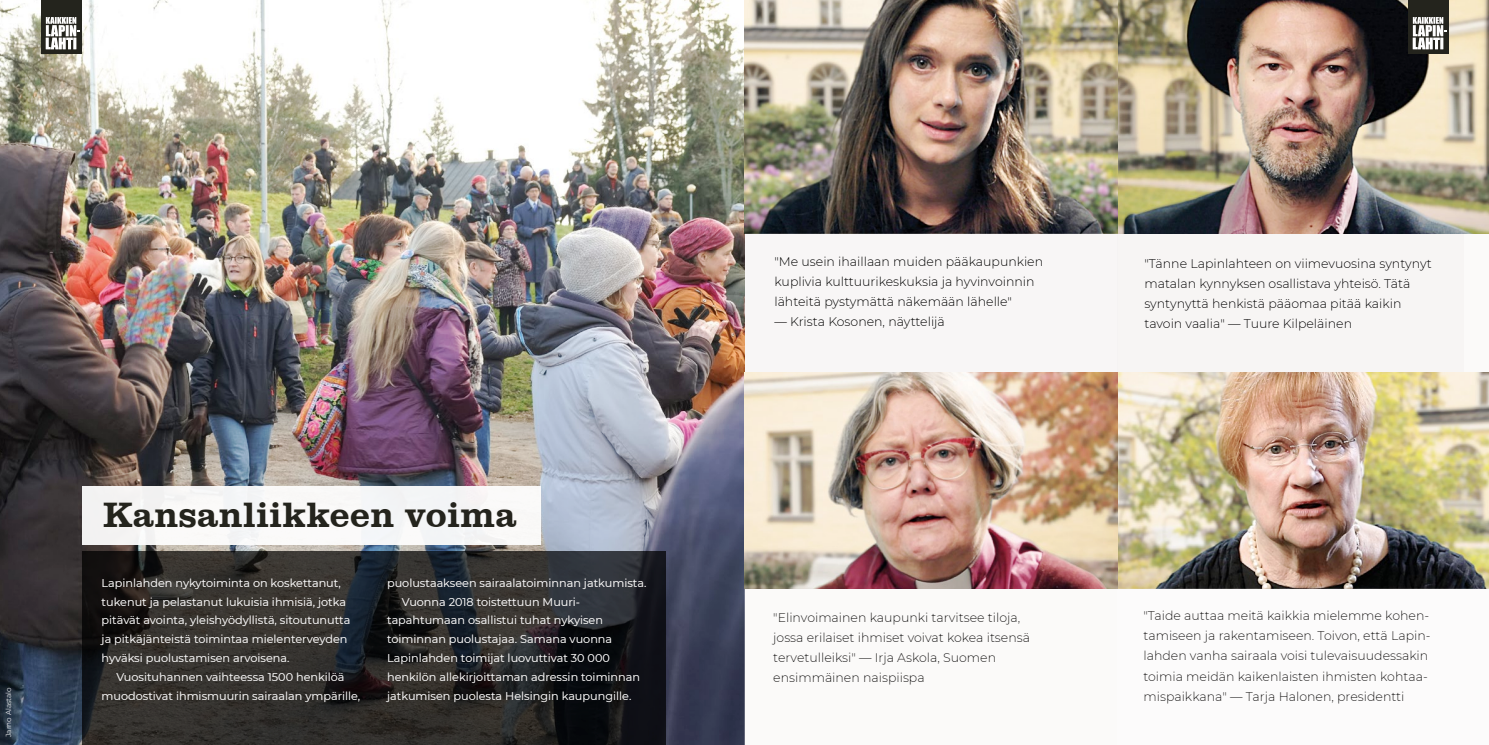
<style>
.page{position:relative;width:1489px;height:745px;background:#fff}
.page>*{position:absolute;margin:0;border:0;box-sizing:border-box;transform-origin:0 0}
.t1{font:36.25px "Clarendon";color:#1f1f19}
.t2{font:300 12.5px/20px "Montserrat";color:#000}
.t3{font:11.25px/18.8px "Montserrat";color:#fff}
.t4{font:300 7.25px "Montserrat";color:#fff}
</style>
<div class="page">
<img style="left:0;top:0;width:1488px;height:744px">
<p class="t4" style="left:4px;top:736px;width:52px;rotate:-90deg">Jarno Alastalo</p>
<h1 class="t1" style="left:102px;top:494px;width:415px">Kansanliikkeen voima</h1>
<p class="t3" style="left:102px;top:572px;width:250px">Lapinlahden nykytoiminta on koskettanut, tukenut ja pelastanut lukuisia ihmisiä, jotka pitävät avointa, yleishyödyllistä, sitoutunutta ja pitkäjänteistä toimintaa mielenterveyden hyväksi puolustamisen arvoisena.</p>
<p class="t3" style="left:102px;top:666px;width:260px;text-align:center">Vuosituhannen vaihteessa 1500 henkilöä muodostivat ihmismuurin sairaalan ympärille,</p>
<p class="t3" style="left:387px;top:572px;width:261px">puolustaakseen sairaalatoiminnan jatkumista.</p>
<p class="t3" style="left:402px;top:591px;width:180px">Vuonna 2018 toistettuun Muuri-</p>
<p class="t3" style="left:387px;top:610px;width:217px">tapahtumaan osallistui tuhat nykyisen</p>
<p class="t3" style="left:387px;top:629px;width:227px">toiminnan puolustajaa. Samana vuonna</p>
<p class="t3" style="left:387px;top:647px;width:224px">Lapinlahden toimijat luovuttivat 30 000</p>
<p class="t3" style="left:387px;top:666px;width:254px">henkilön allekirjoittaman adressin toiminnan</p>
<p class="t3" style="left:387px;top:685px;width:246px">jatkumisen puolesta Helsingin kaupungille.</p>
<p class="t2" style="left:774px;top:250px;width:270px">"Me usein ihaillaan muiden pääkaupunkien kuplivia kulttuurikeskuksia ja hyvinvoinnin lähteitä pystymättä näkemään lähelle"</p>
<p class="t2" style="left:774px;top:310px;width:172px">— Krista Kosonen, näyttelijä</p>
<p class="t2" style="left:1144px;top:253px;width:289px">"Tänne Lapinlahteen on viimevuosina syntynyt matalan kynnyksen osallistava yhteisö. Tätä syntynyttä henkistä pääomaa pitää kaikin tavoin vaalia" — Tuure Kilpeläinen</p>
<p class="t2" style="left:773px;top:606px;width:258px">"Elinvoimainen kaupunki tarvitsee tiloja, jossa erilaiset ihmiset voivat kokea itsensä tervetulleiksi" — Irja Askola, Suomen ensimmäinen naispiispa</p>
<p class="t2" style="left:1143px;top:605px;width:288px">"Taide auttaa meitä kaikkia mielemme kohen&shy;tamiseen ja rakentamiseen. Toivon, että Lapin&shy;lahden vanha sairaala voisi tulevaisuudessakin toimia meidän kaikenlaisten ihmisten kohtaa&shy;mispaikkana" — Tarja Halonen, presidentti</p>
</div>
